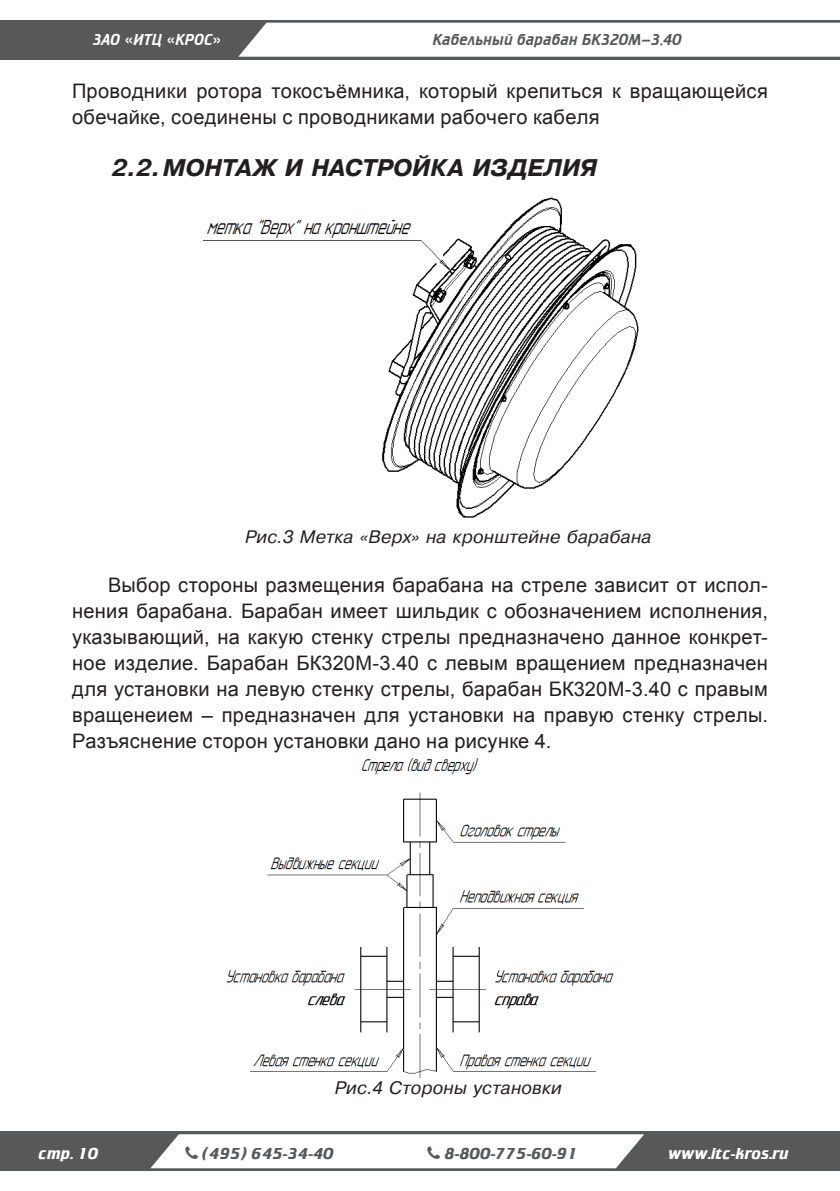
<style>
.page{position:relative;width:840px;height:1191px;background:#fff}
.page>*{position:absolute;margin:0;border:0;box-sizing:border-box;transform-origin:0 0}
.t1{font:24px "Pragmatica Bold Italic Cyrillic";color:#231f20}
.t2{font:20px/26px "Arial";letter-spacing:.015em;color:#231f20}
.t3{font:18px "Pragmatica Italic Cyrillic";letter-spacing:.01em;color:#231f20}
.t4{font:700 16px "Cricket";color:#57585a}
.t5{font:16px "Cricket";letter-spacing:.005em;color:#57585a}
.t6{font:700 16px "Cricket";color:#fff}
.t7{font:16px "Cricket";letter-spacing:.005em;color:#fff}
</style>
<div class="page">
<div style="left:0;top:20px;width:839px;height:40px;background:#57585a"></div>
<div style="left:238px;top:23px;width:601px;height:34px;background:#fff"></div>
<div style="left:0;top:1131px;width:839px;height:40px;background:#57585a"></div>
<hr style="left:839px;top:20px;width:1px;height:40px;background:#57585a">
<img style="left:203px;top:197px;width:435px;height:321px">
<img style="left:226px;top:758px;width:388px;height:320px">
<svg style="left:150px;top:1134px;width:493px;height:34px"></svg>
<p class="t7" style="left:93px;top:31px;width:130px">ЗАО «ИТЦ «КРОС»</p>
<p class="t5" style="left:432px;top:31px;width:250px">Кабельный барабан БК320М-3.40</p>
<p class="t2" style="left:72px;top:78px;width:697px">Проводники ротора токосъёмника, который крепиться к вращающейся обечайке, соединены с проводниками рабочего кабеля</p>
<p class="t1" style="left:112px;top:155px;width:486px">2.2.МОНТАЖ И НАСТРОЙКА ИЗДЕЛИЯ</p>
<p class="t3" style="left:245px;top:528px;width:408px">Рис.3 Метка «Верх» на кронштейне барабана</p>
<p class="t2" style="left:72px;top:572px;width:697px;text-align:justify;text-indent:36px">Выбор стороны размещения барабана на стреле зависит от испол&shy;нения барабана. Барабан имеет шильдик с обозначением исполнения, указывающий, на какую стенку стрелы предназначено данное конкрет&shy;ное изделие. Барабан БК320М-3.40 с левым вращением предназначен для установки на левую стенку стрелы, барабан БК320М-3.40 с правым вращенеием – предназначен для установки на правую стенку стрелы.<br>Разъяснение сторон установки дано на рисунке 4.</p>
<p class="t3" style="left:334px;top:1078px;width:228px">Рис.4 Стороны установки</p>
<p class="t6" style="left:39px;top:1145px;width:61px">стр. 10</p>
<p class="t4" style="left:202px;top:1145px;width:133px">(495) 645-34-40</p>
<p class="t4" style="left:444px;top:1145px;width:135px">8-800-775-60-91</p>
<p class="t6" style="left:668px;top:1145px;width:122px">www.itc-kros.ru</p>
</div>
